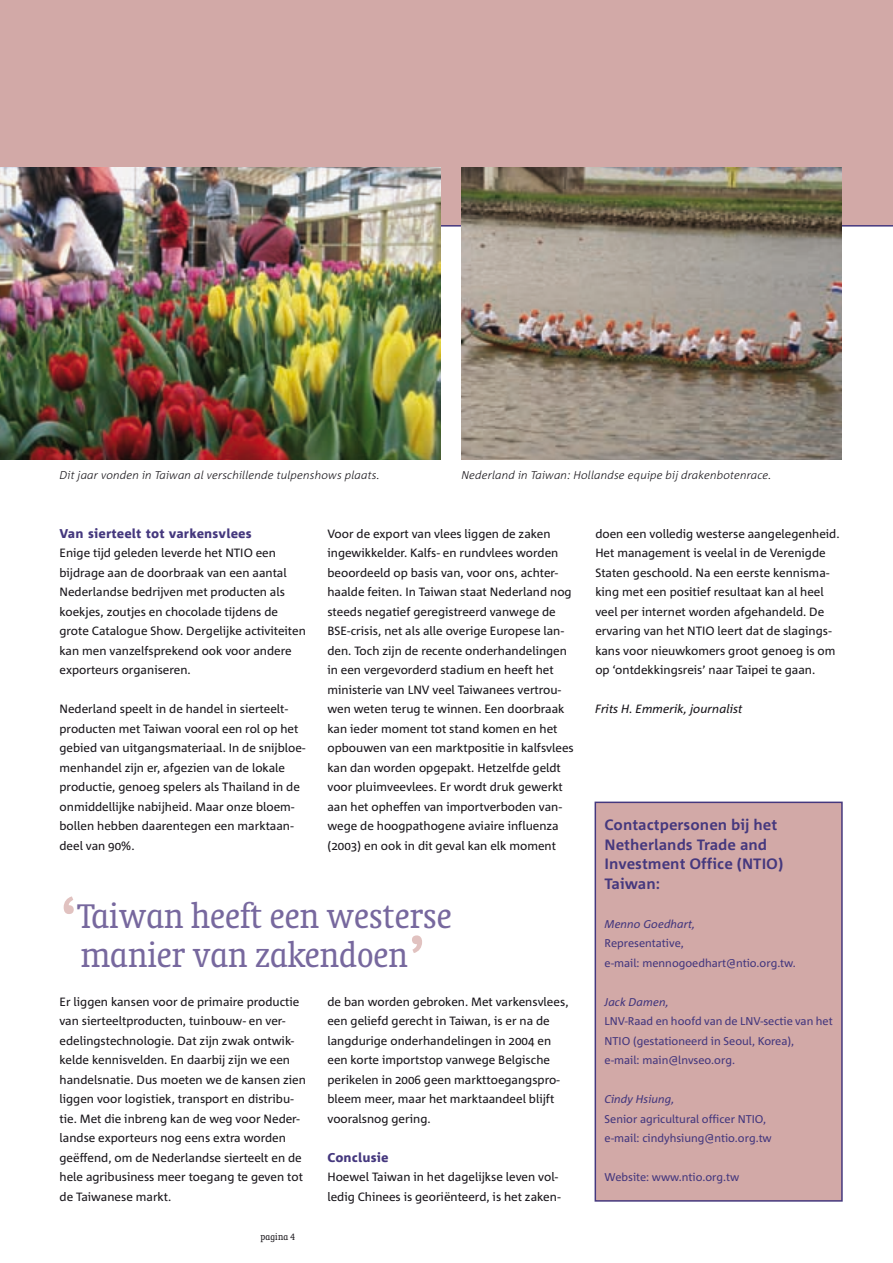
<style>
.page{position:relative;width:893px;height:1263px;background:#fff}
.page>*{position:absolute;margin:0;border:0;box-sizing:border-box;transform-origin:0 0}
.t1{font:condensed 39px/39px "Oranda BT";color:#77689e;text-align:center}
.t2{font:15px/19.5px "Agrofont Vet";color:#45387e}
.t3{font:800 12.75px "Agrofont";letter-spacing:.01em;color:#45387e}
.t4{font:12px/19.5px "Agrofont Normaal";color:#1a171c}
.t5{font:12px "Agrofont Normaal Cursief";color:#1a171c}
.t6{font:11.25px/19.5px "Agrofont Normaal";color:#45387e}
.t7{font:11.25px "Agrofont Mager Cursief";letter-spacing:.01em;color:#1a171c}
.t8{font:11.25px "Agrofont Normaal Cursief";color:#45387e}
.t9{font:condensed 10.5px "Oranda BT";letter-spacing:.015em;color:#1a171c}
.s1{font-size:82.5px;color:#e1c2c0}
</style>
<div class="page">
<div style="left:0;top:0;width:893px;height:226px;background:#d2a9a7"></div>
<hr style="left:0;top:225px;width:893px;height:2px;background:#45387e">
<img style="left:461px;top:167px;width:381px;height:293px">
<div style="left:595px;top:802px;width:247px;height:399px;background:#d2a9a7"></div>
<div style="left:595px;top:801px;width:248px;height:401px;border:2px solid #45387e"></div>
<img style="left:0;top:167px;width:440px;height:293px">
<p class="t7" style="left:60px;top:469px;width:322px">Dit jaar vonden in Taiwan al verschillende tulpenshows plaats.</p>
<p class="t7" style="left:461px;top:469px;width:312px">Nederland in Taiwan: Hollandse equipe bij drakenbotenrace.</p>
<p class="t3" style="left:60px;top:526px;width:194px">Van sierteelt tot varkensvlees</p>
<p class="t4" style="left:60px;top:544px;width:248px">Enige tijd geleden leverde het NTIO een bijdrage aan de doorbraak van een aantal Nederlandse bedrijven met producten als koekjes, zoutjes en chocolade tijdens de grote Catalogue Show. Dergelijke activiteiten kan men vanzelfsprekend ook voor andere exporteurs organiseren.</p>
<p class="t4" style="left:60px;top:700px;width:247px">Nederland speelt in de handel in sierteelt&shy;producten met Taiwan vooral een rol op het gebied van uitgangsmateriaal. In de snijbloe&shy;menhandel zijn er, afgezien van de lokale productie, genoeg spelers als Thailand in de onmiddellijke nabijheid. Maar onze bloem&shy;bollen hebben daarentegen een marktaan&shy;deel van 90%.</p>
<p class="t4" style="left:327px;top:524px;width:248px">Voor de export van vlees liggen de zaken ingewikkelder. Kalfs- en rundvlees worden beoordeeld op basis van, voor ons, achter&shy;haalde feiten. In Taiwan staat Nederland nog steeds negatief geregistreerd vanwege de BSE-crisis, net als alle overige Europese lan&shy;den. Toch zijn de recente onderhandelingen in een vergevorderd stadium en heeft het ministerie van LNV veel Taiwanees vertrou&shy;wen weten terug te winnen. Een doorbraak kan ieder moment tot stand komen en het opbouwen van een marktpositie in kalfsvlees kan dan worden opgepakt. Hetzelfde geldt voor pluimveevlees. Er wordt druk gewerkt aan het opheffen van importverboden van&shy;wege de hoogpathogene aviaire influenza (2003) en ook in dit geval kan elk moment</p>
<h1 class="t1" style="left:60px;top:896px;width:394px"><span class="s1">‘</span>Taiwan heeft een westerse manier van zakendoen<span class="s1">’</span></h1>
<p class="t4" style="left:60px;top:992px;width:248px">Er liggen kansen voor de primaire productie van sierteeltproducten, tuinbouw- en ver&shy;edelingstechnologie. Dat zijn zwak ontwik&shy;kelde kennisvelden. En daarbij zijn we een handelsnatie. Dus moeten we de kansen zien liggen voor logistiek, transport en distribu&shy;tie. Met die inbreng kan de weg voor Neder&shy;landse exporteurs nog eens extra worden geëffend, om de Nederlandse sierteelt en de hele agribusiness meer toegang te geven tot de Taiwanese markt.</p>
<p class="t9" style="left:260px;top:1231px;width:29px">pagina</p>
<p class="t4" style="left:327px;top:992px;width:243px">de ban worden gebroken. Met varkensvlees, een geliefd gerecht in Taiwan, is er na de langdurige onderhandelingen in 2004 en een korte importstop vanwege Belgische perikelen in 2006 geen markttoegangspro&shy;bleem meer, maar het marktaandeel blijft vooralsnog gering.</p>
<p class="t3" style="left:327px;top:1150px;width:63px">Conclusie</p>
<p class="t4" style="left:327px;top:1168px;width:235px">Hoewel Taiwan in het dagelijkse leven vol&shy;ledig Chinees is georiënteerd, is het zaken-</p>
<p class="t4" style="left:595px;top:524px;width:246px">doen een volledig westerse aangelegenheid.<br>Het management is veelal in de Verenigde Staten geschoold. Na een eerste kennisma&shy;king met een positief resultaat kan al heel veel per internet worden afgehandeld. De ervaring van het NTIO leert dat de slagings&shy;kans voor nieuwkomers groot genoeg is om op ‘ontdekkingsreis’ naar Taipei te gaan.</p>
<p class="t5" style="left:595px;top:703px;width:149px">Frits H. Emmerik, journalist</p>
<p class="t2" style="left:605px;top:816px;width:180px">Contactpersonen bij het<br>Netherlands Trade and<br>Investment Office (NTIO)<br>Taiwan:</p>
<p class="t8" style="left:605px;top:918px;width:92px">Menno Goedhart,</p>
<p class="t6" style="left:605px;top:934px;width:193px">Representative,<br>e-mail: mennogoedhart@ntio.org.tw.</p>
<p class="t8" style="left:605px;top:996px;width:66px">Jack Damen,</p>
<p class="t6" style="left:605px;top:1012px;width:230px">LNV-Raad en hoofd van de LNV-sectie van het<br>NTIO (gestationeerd in Seoul, Korea),<br>e-mail: main@lnvseo.org.</p>
<p class="t8" style="left:605px;top:1093px;width:71px">Cindy Hsiung,</p>
<p class="t6" style="left:605px;top:1109px;width:169px">Senior agricultural officer NTIO, e-mail: cindyhsiung@ntio.org.tw</p>
<p class="t6" style="left:605px;top:1168px;width:136px">Website: www.ntio.org.tw</p>
</div>
